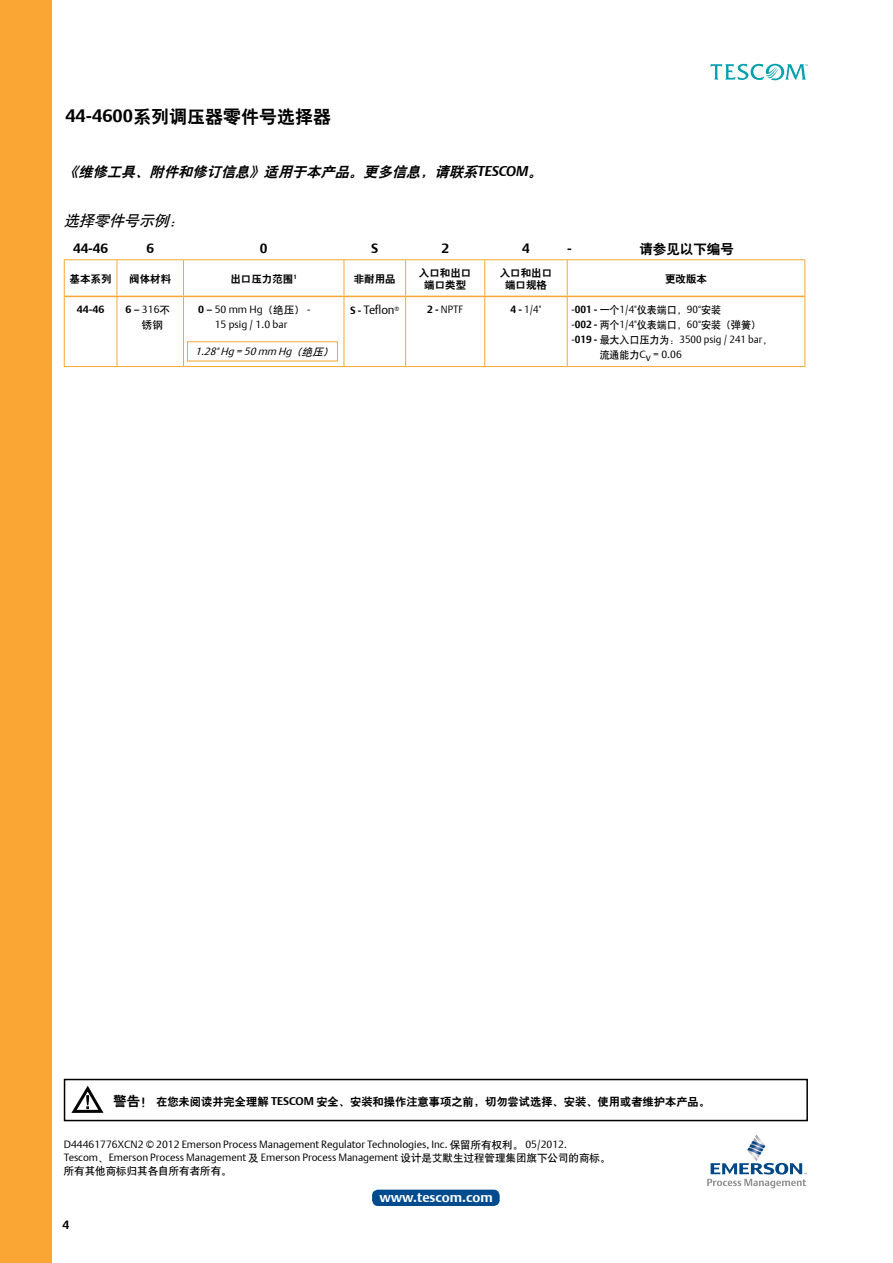
<style>
.page{position:relative;width:893px;height:1263px;background:#fff}
.page>*{position:absolute;margin:0;border:0;box-sizing:border-box;transform-origin:0 0}
.t1{font:18px "H Yb 2 gj";color:#000}
.t2{font:italic 15px "H Yb 1 gj";color:#000}
.t3{font:italic 14.25px "H Yb 2 gj";color:#000}
.t4{font:700 13.5px "DTL Argo T";color:#fff}
.t5{font:700 13.5px "DTL Argo T";color:#000}
.t6{font:13.5px "H Yb 2 gj";color:#000}
.t7{font:12px "DTL Argo T Light";letter-spacing:-.01em;color:#000}
.t8{font:700 12px "DTL Argo T";color:#000}
.t9{font:11.25px "H Yb 2 gj";color:#000}
.t10{font:10.5px/15px "DTL Argo T Light";color:#000}
.t11{font:10.5px/15px "DTL Argo T Light";color:#000;scale:.95 1}
.t12{font:10.5px/15px "H Yb 1 gj";color:#000;scale:.95 1}
.t13{font:10.5px/12px "H Yb 2 gj";color:#000;text-align:center}
.t14{font:10.5px "H Yb 1 gj";color:#000}
.t15{font:italic 10.5px "DTL Argo T Light";color:#000}
.t16{font:700 10.5px "DTL Argo T";color:#000}
.s1{font-family:"DTL Argo T";font-weight:700}
.s2{font-family:"H Yb 1 gj"}
.s3{font-family:"DTL Argo T";font-weight:700;font-size:10.5px}
.s4{font-family:"DTL Argo T Light"}
.s5{font-size:13.5px}
</style>
<div class="page">
<svg style="left:710px;top:64px;width:98px;height:16px"></svg>
<div style="left:0;top:0;width:51px;height:1263px;background:#faa634"></div>
<hr style="left:64px;top:259px;width:53px;height:1px;background:#faa634">
<hr style="left:64px;top:260px;width:1px;height:36px;background:#faa634">
<hr style="left:117px;top:259px;width:66px;height:1px;background:#faa634">
<hr style="left:117px;top:260px;width:1px;height:36px;background:#faa634">
<hr style="left:183px;top:259px;width:161px;height:1px;background:#faa634">
<hr style="left:183px;top:260px;width:1px;height:36px;background:#faa634">
<hr style="left:344px;top:259px;width:62px;height:1px;background:#faa634">
<hr style="left:344px;top:260px;width:1px;height:36px;background:#faa634">
<hr style="left:406px;top:259px;width:79px;height:1px;background:#faa634">
<hr style="left:405px;top:260px;width:1px;height:36px;background:#faa634">
<hr style="left:485px;top:259px;width:82px;height:1px;background:#faa634">
<hr style="left:484px;top:260px;width:1px;height:36px;background:#faa634">
<hr style="left:567px;top:259px;width:238px;height:1px;background:#faa634">
<hr style="left:567px;top:260px;width:1px;height:36px;background:#faa634">
<hr style="left:804px;top:260px;width:1px;height:36px;background:#faa634">
<hr style="left:64px;top:296px;width:1px;height:70px;background:#faa634">
<hr style="left:117px;top:297px;width:1px;height:69px;background:#faa634">
<hr style="left:183px;top:297px;width:1px;height:69px;background:#faa634">
<hr style="left:344px;top:297px;width:1px;height:69px;background:#faa634">
<hr style="left:405px;top:297px;width:1px;height:69px;background:#faa634">
<hr style="left:484px;top:297px;width:1px;height:69px;background:#faa634">
<hr style="left:567px;top:297px;width:1px;height:69px;background:#faa634">
<hr style="left:804px;top:296px;width:1px;height:70px;background:#faa634">
<hr style="left:64px;top:366px;width:53px;height:1px;background:#faa634">
<hr style="left:117px;top:366px;width:66px;height:1px;background:#faa634">
<hr style="left:183px;top:366px;width:161px;height:1px;background:#faa634">
<hr style="left:344px;top:366px;width:62px;height:1px;background:#faa634">
<hr style="left:406px;top:366px;width:79px;height:1px;background:#faa634">
<hr style="left:485px;top:366px;width:82px;height:1px;background:#faa634">
<hr style="left:567px;top:366px;width:238px;height:1px;background:#faa634">
<hr style="left:65px;top:296px;width:52px;height:1px;background:#faa634">
<hr style="left:117px;top:296px;width:66px;height:1px;background:#faa634">
<hr style="left:183px;top:296px;width:161px;height:1px;background:#faa634">
<hr style="left:344px;top:296px;width:62px;height:1px;background:#faa634">
<hr style="left:406px;top:296px;width:79px;height:1px;background:#faa634">
<hr style="left:485px;top:296px;width:82px;height:1px;background:#faa634">
<hr style="left:567px;top:296px;width:237px;height:1px;background:#faa634">
<div style="left:187px;top:341px;width:151px;height:20px;background:#fff;border:1px solid #faa634"></div>
<div style="left:64px;top:1079px;width:744px;height:42px;border:2px solid #000"></div>
<svg style="left:707px;top:1134px;width:99px;height:54px"></svg>
<div style="left:372px;top:1189px;width:128px;height:17px;background:#004b8d;border-radius:6px"></div>
<svg style="left:71px;top:1085px;width:33px;height:28px"></svg>
<h1 class="t1" style="left:65px;top:107px;width:267px"><span class="s1">44-4600</span>系列调压器零件号选择器</h1>
<h3 class="t3" style="left:64px;top:164px;width:484px">《维修工具、附件和修订信息》适用于本产品。更多信息，请联系<span class="s1">T E S C O M</span> 。</h3>
<h2 class="t2" style="left:64px;top:213px;width:126px">选择零件号示例：</h2>
<p class="t5" style="left:73px;top:240px;width:36px">44-46</p>
<p class="t5" style="left:146px;top:240px;width:9px">6</p>
<p class="t5" style="left:260px;top:240px;width:9px">0</p>
<p class="t5" style="left:371px;top:240px;width:9px">S</p>
<p class="t5" style="left:441px;top:240px;width:9px">2</p>
<p class="t5" style="left:522px;top:240px;width:9px">4</p>
<p class="t5" style="left:567px;top:240px;width:6px">-</p>
<p class="t6" style="left:639px;top:242px;width:96px">请参见以下编号</p>
<p class="t13" style="left:70px;top:273px;width:44px">基本系列</p>
<p class="t13" style="left:129px;top:273px;width:43px">阀体材料</p>
<p class="t13" style="left:230px;top:273px;width:68px">出口压力范围<sup>1</sup></p>
<p class="t13" style="left:354px;top:273px;width:43px">非耐用品</p>
<p class="t13" style="left:419px;top:267px;width:54px">入口和出口端口类型</p>
<p class="t13" style="left:500px;top:267px;width:54px">入口和出口端口规格</p>
<p class="t13" style="left:665px;top:273px;width:43px">更改版本</p>
<p class="t16" style="left:77px;top:303px;width:29px">44-46</p>
<p class="t10" style="left:125px;top:302px;width:46px"><span class="s1">6 –</span> 316<span class="s2">不</span></p>
<p class="t14" style="left:142px;top:320px;width:22px">锈钢</p>
<p class="t10" style="left:215px;top:302px;width:97px;text-indent:-17px"><span class="s1">0 –</span> 50 mm Hg<span class="s2">（绝压）</span> -<br>15 psig / 1.0 bar</p>
<p class="t7" style="left:350px;top:303px;width:51px"><span class="s3">S -</span> Teflon<sup>®</sup></p>
<p class="t11" style="left:427px;top:302px;width:39px"><span class="s1">2 -</span> NPTF</p>
<p class="t11" style="left:511px;top:302px;width:34px"><span class="s1">4 -</span> 1/4"</p>
<p class="t12" style="left:571px;top:302px;width:201px"><span class="s4">-</span><span class="s1">001 -</span> 一个<span class="s4">1/4"</span>仪表端口，<span class="s4">90°</span>安装<br><span class="s4">-</span><span class="s1">002 -</span> 两个<span class="s4">1/4"</span>仪表端口，<span class="s4">60°</span>安装（弹簧）</p>
<p class="t11" style="left:600px;top:332px;width:183px;text-indent:-28px">-<span class="s1">019 -</span> <span class="s2">最大入口压力为：</span>3500 psig / 241 bar<span class="s2">，流通能力</span>Cv = 0.06</p>
<p class="t15" style="left:195px;top:345px;width:143px">1.28"Hg=50mm Hg<span class="s2">（绝压）</span></p>
<p class="t9" style="left:113px;top:1096px;width:598px"><span class="s5">警告！</span>在您未阅读并完全理解 <span class="s1">TESCOM</span> 安全、安装和操作注意事项之前，切勿尝试选择、安装、使用或者维护本产品。</p>
<p class="t10" style="left:64px;top:1138px;width:548px;line-height:12.6px">D44461776XCN2 © 2012 Emerson Process Management Regulator Technologies, Inc. <span class="s2">保留所有权利。</span> 05/2012.<br>Tescom<span class="s2">、</span>Emerson Process Management <span class="s2">及</span> Emerson Process Management <span class="s2">设计是艾默生过程管理集团旗下公司的商标。</span></p>
<p class="t14" style="left:64px;top:1165px;width:169px">所有其他商标归其各自所有者所有。</p>
<p class="t4" style="left:379px;top:1189px;width:115px">www.tescom.com</p>
<p class="t8" style="left:63px;top:1217px;width:8px">4</p>
</div>
